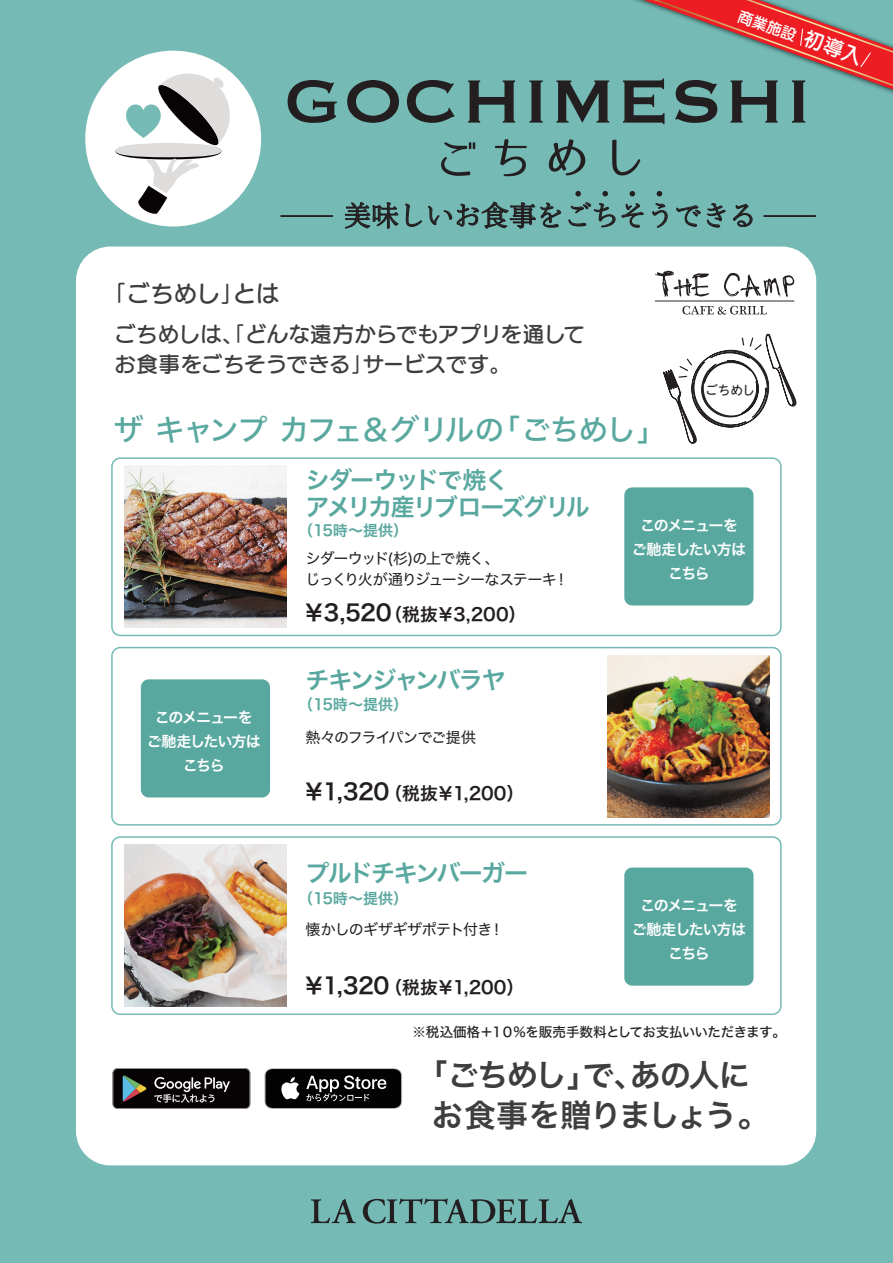
<style>
.page{position:relative;width:893px;height:1263px;background:#75bab5}
.page>*{position:absolute;margin:0;border:0;box-sizing:border-box;transform-origin:0 0}
.t1{font:31.5px/40.5px "Hiragino Sans W6";letter-spacing:-.06em;color:#3e3e3f}
.t2{font:30px "Hiragino Sans W5";letter-spacing:-.055em;color:#59a89f}
.t3{font:27.6px "Toppan Bunkyu Mincho Pr 6 N R";color:#231f20}
.t4{font:24px/27px "Hiragino Sans W6";letter-spacing:-.08em;color:#59a89f}
.t5{font:22.8px "UD Marugo Large Pr 6 N DB";letter-spacing:.015em;color:#3e3e3f}
.t6{font:21px/30px "UD Marugo Large Pr 6 N DB";letter-spacing:.025em;color:#3e3e3f}
.t7{font:17.7px "Hiragino Sans W6";letter-spacing:.005em;color:#231f20}
.t8{font:15px/24px "Hiragino Sans W6";letter-spacing:-.075em;color:#fff;text-align:center}
.t9{font:15px/21px "Hiragino Sans W4";letter-spacing:-.06em;color:#231f20}
.t10{font:15px "Hiragino Sans W6";letter-spacing:-.015em;color:#59a89f}
.t11{font:15px "Hiragino Sans W4";letter-spacing:-.04em;color:#231f20}
.t12{font:15px "UD Marugo Large Pr 6 N DB";color:#fff}
.t13{font:13.5px "Hiragino Sans W5";letter-spacing:-.03em;color:#231f20}
.t14{font:12.75px "Heisei Maru Go Std W4";color:#231f20}
.s1{font-size:19.65px}
.s2{font-size:22.35px}
</style>
<div class="page">
<div style="left:76px;top:247px;width:740px;height:918px;background:#fff;border-radius:34px"></div>
<svg style="left:311px;top:1199px;width:45px;height:24px"></svg>
<svg style="left:363px;top:1198px;width:219px;height:25px"></svg>
<svg style="left:288px;top:80px;width:49px;height:43px"></svg>
<svg style="left:347px;top:80px;width:52px;height:43px"></svg>
<svg style="left:407px;top:80px;width:48px;height:43px"></svg>
<svg style="left:468px;top:80px;width:47px;height:43px"></svg>
<svg style="left:529px;top:80px;width:14px;height:43px"></svg>
<svg style="left:556px;top:0;width:337px;height:124px"></svg>
<svg style="left:441px;top:142px;width:34px;height:34px"></svg>
<svg style="left:495px;top:139px;width:32px;height:37px"></svg>
<svg style="left:549px;top:139px;width:36px;height:36px"></svg>
<svg style="left:612px;top:140px;width:28px;height:36px"></svg>
<div style="left:85px;top:51px;width:176px;height:175px;background:#fff;border-radius:50%"></div>
<svg style="left:116px;top:144px;width:105px;height:15px"></svg>
<div style="left:116px;top:143px;width:105px;height:14px;background:#dfdddc;border-radius:50%"></div>
<svg style="left:137px;top:158px;width:62px;height:56px"></svg>
<svg style="left:126px;top:74px;width:104px;height:73px"></svg>
<svg style="left:345px;top:201px;width:217px;height:28px"></svg>
<svg style="left:568px;top:202px;width:76px;height:26px"></svg>
<svg style="left:652px;top:203px;width:16px;height:25px"></svg>
<svg style="left:676px;top:203px;width:50px;height:25px"></svg>
<svg style="left:733px;top:203px;width:20px;height:24px"></svg>
<hr style="left:281px;top:215px;width:51px;height:2px;background:#231f20">
<hr style="left:764px;top:215px;width:51px;height:2px;background:#231f20">
<svg style="left:575px;top:191px;width:6px;height:5px"></svg>
<svg style="left:602px;top:191px;width:6px;height:5px"></svg>
<svg style="left:630px;top:191px;width:5px;height:5px"></svg>
<svg style="left:657px;top:191px;width:5px;height:5px"></svg>
<svg style="left:264px;top:1068px;width:138px;height:41px;background:#323232"></svg>
<svg style="left:113px;top:1068px;width:137px;height:41px;background:#2b2a2a"></svg>
<div style="left:111px;top:457px;width:671px;height:179px;border:2px solid #75bab5;border-radius:8px"></div>
<div style="left:111px;top:647px;width:671px;height:179px;border:2px solid #75bab5;border-radius:8px"></div>
<div style="left:111px;top:836px;width:671px;height:179px;border:2px solid #75bab5;border-radius:8px"></div>
<svg style="left:663px;top:334px;width:133px;height:110px"></svg>
<svg style="left:682px;top:306px;width:85px;height:9px"></svg>
<svg style="left:655px;top:271px;width:54px;height:26px"></svg>
<svg style="left:724px;top:273px;width:70px;height:24px"></svg>
<hr style="left:655px;top:300px;width:139px;height:1px;background:#231f20">
<img style="left:125px;top:466px;width:161px;height:161px">
<img style="left:608px;top:656px;width:161px;height:161px">
<img style="left:125px;top:844px;width:161px;height:162px">
<div style="left:624px;top:487px;width:129px;height:118px;background:#59a89f;border-radius:8px"></div>
<div style="left:624px;top:867px;width:129px;height:119px;background:#59a89f;border-radius:8px"></div>
<div style="left:141px;top:679px;width:129px;height:118px;background:#59a89f;border-radius:8px"></div>
<p class="t12" style="left:742px;top:8px;width:131px;rotate:20deg">商業施設<span class="s1">初導入</span></p>
<h3 class="t5" style="left:103px;top:281px;width:177px">「ごちめし」とは</h3>
<h3 class="t3" style="left:344px;top:190px;width:415px">美味しいお食事をごちそうできる</h3>
<h3 class="t6" style="left:114px;top:319px;width:472px">ごちめしは、「どんな遠方からでもアプリを通してお食事をごちそうできる」サービスです。</h3>
<h2 class="t2" style="left:113px;top:402px;width:555px">ザ キャンプ カフェ＆グリルの「ごちめし」</h2>
<p class="t14" style="left:705px;top:381px;width:52px">ごちめし</p>
<p class="t8" style="left:147px;top:704px;width:116px">このメニューをご馳走したい方はこちら</p>
<h3 class="t4" style="left:306px;top:465px;width:286px">シダーウッドで焼く<br>アメリカ産リブローズグリル</h3>
<p class="t10" style="left:298px;top:517px;width:112px">（15時～提供）</p>
<p class="t9" style="left:306px;top:546px;width:265px">シダーウッド(杉)の上で焼く、<br>じっくり火が通りジューシーなステーキ！</p>
<p class="t7" style="left:303px;top:599px;width:225px"><span class="s2">￥3,520</span>（税抜￥3,200）</p>
<h3 class="t4" style="left:306px;top:666px;width:202px">チキンジャンバラヤ</h3>
<p class="t10" style="left:298px;top:691px;width:112px">（15時～提供）</p>
<p class="t9" style="left:306px;top:726px;width:172px">熱々のフライパンでご提供</p>
<p class="t7" style="left:303px;top:777px;width:223px"><span class="s2">￥1,320</span>（税抜￥1,200）</p>
<h3 class="t4" style="left:306px;top:859px;width:224px">プルドチキンバーガー</h3>
<p class="t10" style="left:298px;top:884px;width:112px">（15時～提供）</p>
<p class="t11" style="left:306px;top:916px;width:200px">懐かしのギザギザポテト付き！</p>
<p class="t7" style="left:303px;top:971px;width:223px"><span class="s2">￥1,320</span>（税抜￥1,200）</p>
<p class="t8" style="left:632px;top:512px;width:116px">このメニューをご馳走したい方はこちら</p>
<p class="t8" style="left:632px;top:892px;width:116px">このメニューをご馳走したい方はこちら</p>
<p class="t13" style="left:413px;top:1020px;width:375px">※税込価格＋１０%を販売手数料としてお支払いいただきます。</p>
<h1 class="t1" style="left:432px;top:1053px;width:339px;text-indent:-16px">「ごちめし」で、あの人にお食事を贈りましょう。</h1>
</div>
